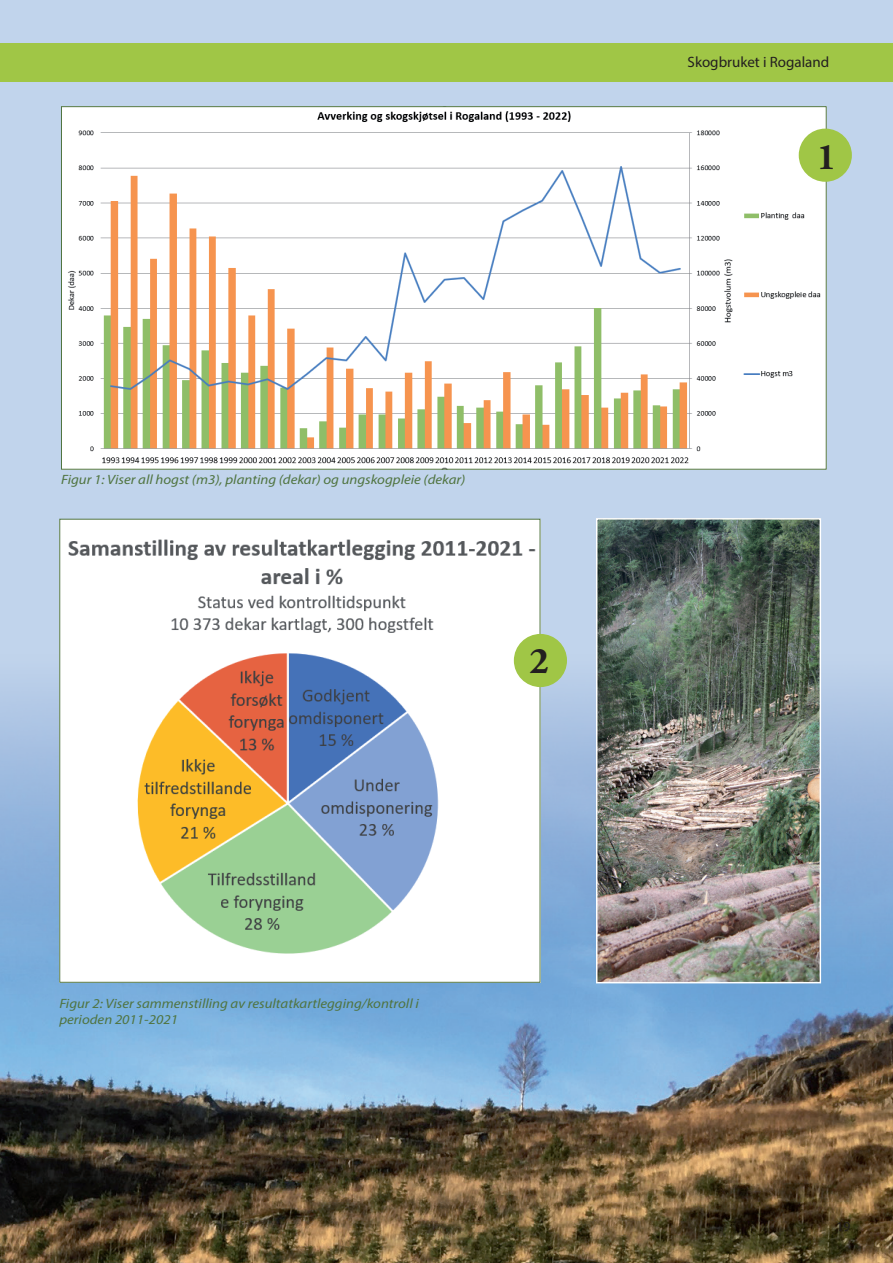
<style>
.page{position:relative;width:893px;height:1263px;background:#c1d4ec}
.page>*{position:absolute;margin:0;border:0;box-sizing:border-box;transform-origin:0 0}
.t1{font:700 37.5px "Adobe Garamond Pro";color:#231f20}
.t2{font:15px "Myriad Pro";color:#231f20}
.t3{font:italic 13.5px/16.2px "Myriad Pro";color:#507440;scale:1.1 1}
.t4{font:13.5px "Myriad Pro";color:#231f20}
</style>
<div class="page">
<img style="left:0;top:666px;width:893px;height:597px">
<div style="left:0;top:43px;width:893px;height:38px;background:#a0c646"></div>
<img style="left:63px;top:108px;width:762px;height:360px">
<div style="left:799px;top:129px;width:53px;height:53px;background:#a0c646;border-radius:50%"></div>
<img style="left:61px;top:521px;width:477px;height:460px">
<div style="left:514px;top:634px;width:53px;height:53px;background:#a0c646;border-radius:50%"></div>
<img style="left:599px;top:521px;width:219px;height:459px">
<div style="left:596px;top:518px;width:225px;height:465px;border:2px solid #fff"></div>
<p class="t3" style="left:61px;top:471px;width:369px">Figur 1: Viser all hogst (m3), planting (dekar) og ungskogpleie (dekar)</p>
<h1 class="t1" style="left:530px;top:639px;width:21px">2</h1>
<p class="t3" style="left:59px;top:995px;width:328px">Figur 2: Viser sammenstilling av resultatkartlegging/kontroll i perioden 2011-2021</p>
<p class="t2" style="left:688px;top:53px;width:143px">Skogbruket i Rogaland</p>
<h1 class="t1" style="left:817px;top:135px;width:21px">1</h1>
<p class="t4" style="left:837px;top:1218px;width:15px">19</p>
</div>
